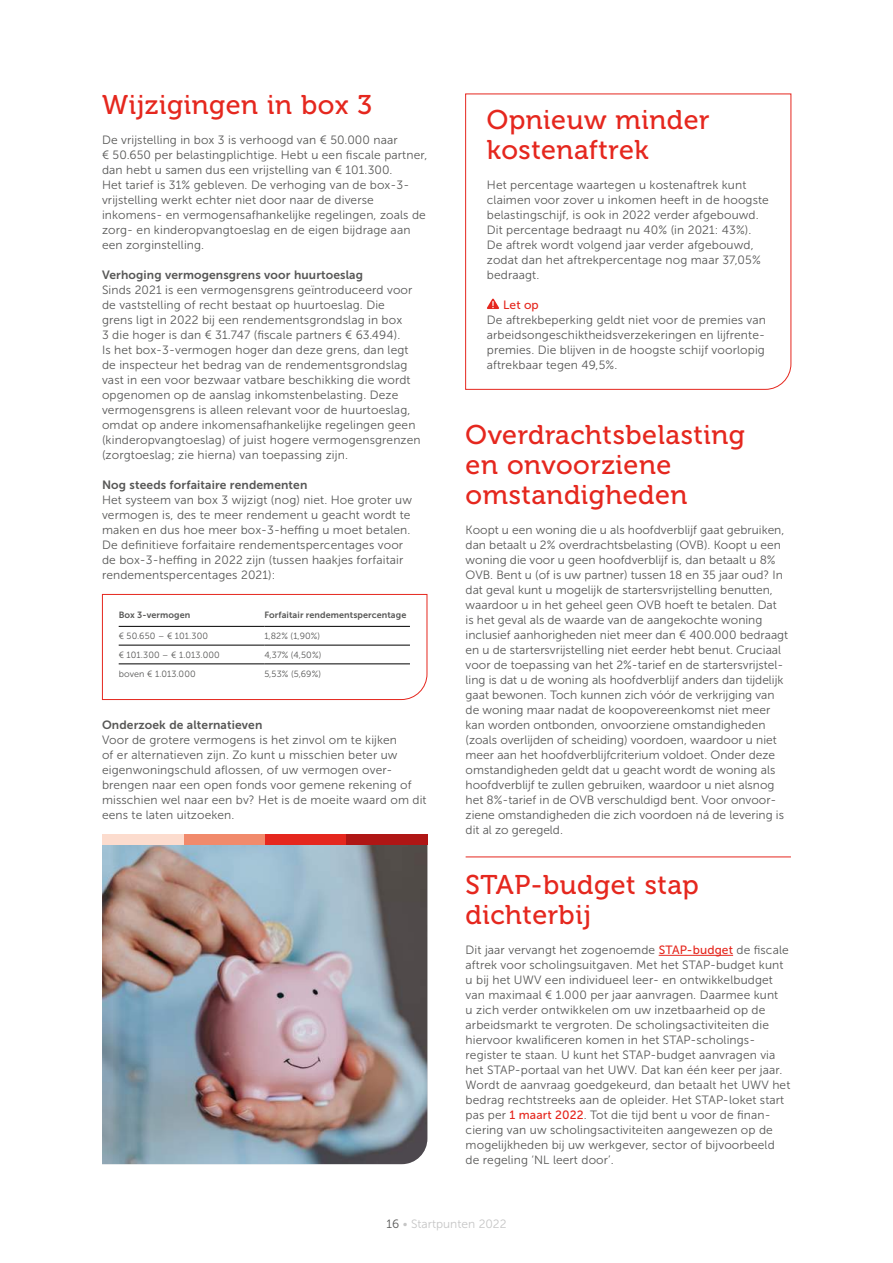
<style>
.page{position:relative;width:893px;height:1263px;background:#fff}
.page>*{position:absolute;margin:0;border:0;box-sizing:border-box;transform-origin:0 0}
.t1{font:27px/30px "Museo 500";letter-spacing:.02em;color:#e5271e}
.t2{font:12px/15px "Museo Sans 300";letter-spacing:.01em;color:#575756}
.t3{font:12px "Museo Sans 700";letter-spacing:.01em;color:#575756}
.t4{font:12px "Museo Sans 300";color:#c6c6c6}
.t5{font:12px "Museo Sans 500";color:#e5271e}
.t6{font:9px "Museo Sans 300";letter-spacing:.01em;color:#575756}
.t7{font:9px "Museo Sans 700";letter-spacing:.01em;color:#575756}
.s1{font-family:"Museo Sans 500";color:#e5271e}
.s2{color:#575756}
</style>
<div class="page">
<svg style="left:102px;top:594px;width:326px;height:106px"></svg>
<hr style="left:119px;top:626px;width:145px;height:1px;background:#000">
<hr style="left:264px;top:626px;width:146px;height:1px;background:#000">
<hr style="left:119px;top:645px;width:145px;height:1px;background:#000">
<hr style="left:264px;top:645px;width:146px;height:1px;background:#000">
<hr style="left:119px;top:664px;width:145px;height:1px;background:#000">
<hr style="left:264px;top:664px;width:146px;height:1px;background:#000">
<img style="left:102px;top:844px;width:325px;height:320px">
<div style="left:346px;top:834px;width:81px;height:10px;background:#af1615"></div>
<div style="left:265px;top:834px;width:81px;height:10px;background:#e5271e"></div>
<div style="left:183px;top:834px;width:82px;height:10px;background:#f18a6c"></div>
<div style="left:102px;top:834px;width:81px;height:10px;background:#fcdcce"></div>
<hr style="left:659px;top:955px;width:74px;height:1px;background:#e5271e">
<hr style="left:466px;top:856px;width:325px;height:1px;background:#e5271e">
<svg style="left:465px;top:93px;width:327px;height:297px"></svg>
<svg style="left:487px;top:298px;width:12px;height:11px"></svg>
<h1 class="t1" style="left:102px;top:90px;width:271px">Wijzigingen in box 3</h1>
<p class="t2" style="left:102px;top:132px;width:327px">De vrijstelling in box 3 is verhoogd van € 50.000 naar<br>€ 50.650 per belastingplichtige. Hebt u een fiscale partner, dan hebt u samen dus een vrijstelling van € 101.300.<br>Het tarief is 31% gebleven. De verhoging van de box-3- vrijstelling werkt echter niet door naar de diverse inkomens- en vermogensafhankelijke regelingen, zoals de zorg- en kinderopvangtoeslag en de eigen bijdrage aan een zorginstelling.</p>
<p class="t3" style="left:102px;top:268px;width:262px">Verhoging vermogensgrens voor huurtoeslag</p>
<p class="t2" style="left:102px;top:282px;width:320px">Sinds 2021 is een vermogensgrens geïntroduceerd voor de vaststelling of recht bestaat op huurtoeslag. Die<br>grens ligt in 2022 bij een rendementsgrondslag in box<br>3 die hoger is dan € 31.747 (fiscale partners € 63.494).<br>Is het box-3-vermogen hoger dan deze grens, dan legt de inspecteur het bedrag van de rendementsgrondslag vast in een voor bezwaar vatbare beschikking die wordt opgenomen op de aanslag inkomstenbelasting. Deze vermogensgrens is alleen relevant voor de huurtoeslag, omdat op andere inkomensafhankelijke regelingen geen (kinderopvangtoeslag) of juist hogere vermogensgrenzen (zorgtoeslag; zie hierna) van toepassing zijn.</p>
<p class="t3" style="left:102px;top:478px;width:207px">Nog steeds forfaitaire rendementen</p>
<p class="t2" style="left:102px;top:492px;width:312px">Het systeem van box 3 wijzigt (nog) niet. Hoe groter uw vermogen is, des te meer rendement u geacht wordt te maken en dus hoe meer box-3-heffing u moet betalen.<br>De definitieve forfaitaire rendementspercentages voor de box-3-heffing in 2022 zijn (tussen haakjes forfaitair rendementspercentages 2021):</p>
<p class="t7" style="left:119px;top:610px;width:73px">Box 3-vermogen</p>
<p class="t7" style="left:264px;top:610px;width:144px">Forfaitair rendementspercentage</p>
<p class="t6" style="left:119px;top:631px;width:91px">€ 50.650 – € 101.300</p>
<p class="t6" style="left:264px;top:631px;width:57px">1,82% (1,90%)</p>
<p class="t6" style="left:119px;top:650px;width:103px">€ 101.300 – € 1.013.000</p>
<p class="t6" style="left:264px;top:650px;width:58px">4,37% (4,50%)</p>
<p class="t6" style="left:119px;top:669px;width:79px">boven € 1.013.000</p>
<p class="t6" style="left:264px;top:669px;width:58px">5,53% (5,69%)</p>
<p class="t3" style="left:102px;top:718px;width:162px">Onderzoek de alternatieven</p>
<p class="t2" style="left:102px;top:732px;width:326px">Voor de grotere vermogens is het zinvol om te kijken<br>of er alternatieven zijn. Zo kunt u misschien beter uw eigenwoningschuld aflossen, of uw vermogen over&shy;brengen naar een open fonds voor gemene rekening of misschien wel naar een bv? Het is de moeite waard om dit eens te laten uitzoeken.</p>
<h1 class="t1" style="left:487px;top:105px;width:224px">Opnieuw minder kostenaftrek</h1>
<p class="t2" style="left:487px;top:177px;width:283px">Het percentage waartegen u kostenaftrek kunt claimen voor zover u inkomen heeft in de hoogste belastingschijf, is ook in 2022 verder afgebouwd.<br>Dit percentage bedraagt nu 40% (in 2021: 43%).<br>De aftrek wordt volgend jaar verder afgebouwd, zodat dan het aftrekpercentage nog maar 37,05% bedraagt.</p>
<p class="t5" style="left:503px;top:298px;width:37px">Let op</p>
<p class="t2" style="left:487px;top:312px;width:281px;text-align:justify">De aftrekbeperking geldt niet voor de premies van arbeidsongeschiktheidsverzekeringen en lijfrente&shy;premies. Die blijven in de hoogste schijf voorlopig aftrekbaar tegen 49,5%.</p>
<h1 class="t1" style="left:466px;top:420px;width:281px">Overdrachtsbelasting en onvoorziene omstandigheden</h1>
<p class="t2" style="left:466px;top:522px;width:324px">Koopt u een woning die u als hoofdverblijf gaat gebruiken, dan betaalt u 2% overdrachtsbelasting (OVB). Koopt u een woning die voor u geen hoofdverblijf is, dan betaalt u 8% OVB. Bent u (of is uw partner) tussen 18 en 35 jaar oud? In dat geval kunt u mogelijk de startersvrijstelling benutten, waardoor u in het geheel geen OVB hoeft te betalen. Dat<br>is het geval als de waarde van de aangekochte woning inclusief aanhorigheden niet meer dan € 400.000 bedraagt en u de startersvrijstelling niet eerder hebt benut. Cruciaal voor de toepassing van het 2%-tarief en de startersvrijstel&shy;ling is dat u de woning als hoofdverblijf anders dan tijdelijk gaat bewonen. Toch kunnen zich vóór de verkrijging van de woning maar nadat de koopovereenkomst niet meer kan worden ontbonden, onvoorziene omstandigheden (zoals overlijden of scheiding) voordoen, waardoor u niet meer aan het hoofdverblijfcriterium voldoet. Onder deze omstandigheden geldt dat u geacht wordt de woning als hoofdverblijf te zullen gebruiken, waardoor u niet alsnog het 8%-tarief in de OVB verschuldigd bent. Voor onvoor&shy;ziene omstandigheden die zich voordoen ná de levering is dit al zo geregeld.</p>
<h1 class="t1" style="left:466px;top:870px;width:235px">STAP-budget stap dichterbij</h1>
<p class="t2" style="left:466px;top:942px;width:326px">Dit jaar vervangt het zogenoemde <span class="s1">STAP-budget</span> de fiscale aftrek voor scholingsuitgaven. Met het STAP-budget kunt u bij het UWV een individueel leer- en ontwikkelbudget van maximaal € 1.000 per jaar aanvragen. Daarmee kunt<br>u zich verder ontwikkelen om uw inzetbaarheid op de arbeidsmarkt te vergroten. De scholingsactiviteiten die hiervoor kwalificeren komen in het STAP-scholings&shy;register te staan. U kunt het STAP-budget aanvragen via het STAP-portaal van het UWV. Dat kan één keer per jaar.<br>Wordt de aanvraag goedgekeurd, dan betaalt het UWV het bedrag rechtstreeks aan de opleider. Het STAP-loket start pas per <span class="s1">1 maart 2022</span>. Tot die tijd bent u voor de finan&shy;ciering van uw scholingsactiviteiten aangewezen op de mogelijkheden bij uw werkgever, sector of bijvoorbeeld de regeling ‘NL leert door’.</p>
<p class="t4" style="left:386px;top:1218px;width:122px"><span class="s2">16</span> • Startpunten 2022</p>
</div>
